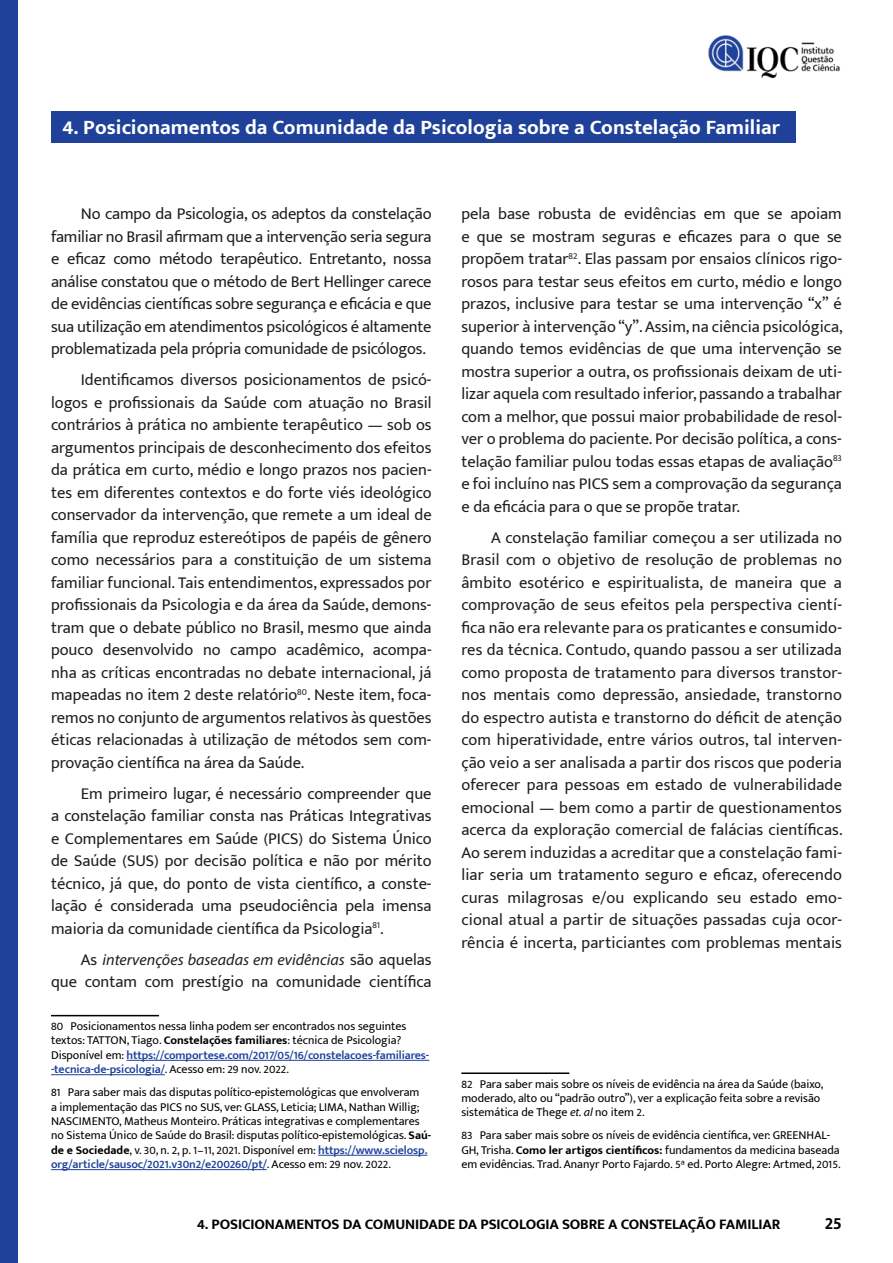
<style>
.page{position:relative;width:893px;height:1263px;background:#fff}
.page>*{position:absolute;margin:0;border:0;box-sizing:border-box;transform-origin:0 0}
.t1{font:700 21px "Mukta Mahee";color:#fff}
.t2{font:700 18px "Mukta Mahee";color:#000}
.t3{font:16.5px/22.5px "Mukta Mahee";color:#221e1f;text-align:justify}
.t4{font:italic 16.05px "Myriad Pro";color:#221e1f}
.t5{font:700 15px "Mukta Mahee";letter-spacing:-.01em;color:#000}
.t6{font:12px/14.4px "Mukta Mahee";color:#000}
.s1{font-family:"Mukta Mahee";font-style:normal;font-size:16.5px}
.s2{font-weight:700}
.s3{font-weight:600;color:#1f419a}
.s4{font-family:"Myriad Pro";font-style:italic}
</style>
<div class="page">
<div style="left:0;top:0;width:17px;height:1263px;background:#1f419a"></div>
<img style="left:708px;top:35px;width:132px;height:44px">
<hr style="left:51px;top:1015px;width:108px;height:1px;background:#000">
<hr style="left:126px;top:1060px;width:303px;height:1px;background:#1f419a">
<hr style="left:51px;top:1074px;width:114px;height:1px;background:#1f419a">
<hr style="left:318px;top:1155px;width:109px;height:1px;background:#1f419a">
<hr style="left:51px;top:1169px;width:216px;height:1px;background:#1f419a">
<hr style="left:461px;top:1072px;width:108px;height:2px;background:#000">
<div style="left:51px;top:111px;width:744px;height:32px;background:#1f419a"></div>
<p class="t1" style="left:62px;top:115px;width:719px">4. Posicionamentos da Comunidade da Psicologia sobre a Constelação Familiar</p>
<p class="t3" style="left:51px;top:202px;width:382px;text-indent:30px">No campo da Psicologia, os adeptos da constelação familiar no Brasil afirmam que a intervenção seria segura e eficaz como método terapêutico. Entretanto, nossa análise constatou que o método de Bert Hellinger carece de evidências científicas sobre segurança e eficácia e que sua utilização em atendimentos psicológicos é altamente problematizada pela própria comunidade de psicólogos.</p>
<p class="t3" style="left:51px;top:368px;width:382px;text-indent:30px">Identificamos diversos posicionamentos de psicó&shy;logos e profissionais da Saúde com atuação no Brasil contrários à prática no ambiente terapêutico — sob os argumentos principais de desconhecimento dos efeitos da prática em curto, médio e longo prazos nos pacien&shy;tes em diferentes contextos e do forte viés ideológico conservador da intervenção, que remete a um ideal de família que reproduz estereótipos de papéis de gênero como necessários para a constituição de um sistema familiar funcional. Tais entendimentos, expressados por profissionais da Psicologia e da área da Saúde, demons&shy;tram que o debate público no Brasil, mesmo que ainda pouco desenvolvido no campo acadêmico, acompa&shy;nha as críticas encontradas no debate internacional, já mapeadas no item 2 deste relatório<sup>80</sup>. Neste item, foca&shy;remos no conjunto de argumentos relativos às questões éticas relacionadas à utilização de métodos sem com&shy;provação científica na área da Saúde.</p>
<p class="t3" style="left:51px;top:782px;width:382px;text-indent:30px">Em primeiro lugar, é necessário compreender que a constelação familiar consta nas Práticas Integrativas e Complementares em Saúde (PICS) do Sistema Único de Saúde (SUS) por decisão política e não por mérito técnico, já que, do ponto de vista científico, a conste&shy;lação é considerada uma pseudociência pela imensa maioria da comunidade científica da Psicologia<sup>81</sup>.</p>
<p class="t4" style="left:81px;top:949px;width:352px"><span class="s1">As</span> intervenções baseadas em evidências <span class="s1">são aquelas</span></p>
<p class="t3" style="left:51px;top:970px;width:382px">que contam com prestígio na comunidade científica</p>
<p class="t6" style="left:51px;top:1019px;width:380px">80 Posicionamentos nessa linha podem ser encontrados nos seguintes textos: TATTON, Tiago. <span class="s2">Constelações familiares</span>: técnica de Psicologia?<br>Disponível em: <span class="s3">https://comportese.com/2017/05/16/constelacoes-familiares--tecnica-de-psicologia/</span>. Acesso em: 29 nov. 2022.</p>
<p class="t6" style="left:51px;top:1085px;width:382px">81 Para saber mais das disputas político-epistemológicas que envolveram<br>a implementação das PICS no SUS, ver: GLASS, Leticia; LIMA, Nathan Willig; NASCIMENTO, Matheus Monteiro. Práticas integrativas e complementares no Sistema Único de Saúde do Brasil: disputas político-epistemológicas. <span class="s2">Saú&shy;de e Sociedade</span>, v. 30, n. 2, p. 1–11, 2021. Disponível em: <span class="s3">https://www.scielosp. org/article/sausoc/2021.v30n2/e200260/pt/</span>. Acesso em: 29 nov. 2022.</p>
<p class="t3" style="left:461px;top:202px;width:383px">pela base robusta de evidências em que se apoiam e que se mostram seguras e eficazes para o que se propõem tratar<sup>82</sup>. Elas passam por ensaios clínicos rigo&shy;rosos para testar seus efeitos em curto, médio e longo prazos, inclusive para testar se uma intervenção “x” é superior à intervenção “y”. Assim, na ciência psicológica, quando temos evidências de que uma intervenção se mostra superior a outra, os profissionais deixam de uti&shy;lizar aquela com resultado inferior, passando a trabalhar com a melhor, que possui maior probabilidade de resol&shy;ver o problema do paciente. Por decisão política, a cons&shy;telação familiar pulou todas essas etapas de avaliação<sup>83 </sup>e foi incluíno nas PICS sem a comprovação da segurança e da eficácia para o que se propõe tratar.</p>
<p class="t3" style="left:461px;top:526px;width:383px;text-indent:30px">A constelação familiar começou a ser utilizada no Brasil com o objetivo de resolução de problemas no âmbito esotérico e espiritualista, de maneira que a comprovação de seus efeitos pela perspectiva cientí&shy;fica não era relevante para os praticantes e consumido&shy;res da técnica. Contudo, quando passou a ser utilizada como proposta de tratamento para diversos transtor&shy;nos mentais como depressão, ansiedade, transtorno do espectro autista e transtorno do déficit de atenção com hiperatividade, entre vários outros, tal interven&shy;ção veio a ser analisada a partir dos riscos que poderia oferecer para pessoas em estado de vulnerabilidade emocional — bem como a partir de questionamentos acerca da exploração comercial de falácias científicas.<br>Ao serem induzidas a acreditar que a constelação fami&shy;liar seria um tratamento seguro e eficaz, oferecendo curas milagrosas e/ou explicando seu estado emo&shy;cional atual a partir de situações passadas cuja ocor&shy;rência é incerta, particiantes com problemas mentais</p>
<p class="t6" style="left:461px;top:1076px;width:364px">82 Para saber mais sobre os níveis de evidência na área da Saúde (baixo, moderado, alto ou “padrão outro”), ver a explicação feita sobre a revisão sistemática de Thege <span class="s4">et. al</span> no item 2.</p>
<p class="t6" style="left:461px;top:1128px;width:381px">83 Para saber mais sobre os níveis de evidência científica, ver: GREENHAL-<br>GH, Trisha. <span class="s2">Como ler artigos científicos:</span> fundamentos da medicina baseada em evidências. Trad. Ananyr Porto Fajardo. 5ª ed. Porto Alegre: Artmed, 2015.</p>
<p class="t5" style="left:197px;top:1215px;width:585px">4. POSICIONAMENTOS DA COMUNIDADE DA PSICOLOGIA SOBRE A CONSTELAÇÃO FAMILIAR</p>
<p class="t2" style="left:825px;top:1212px;width:19px">25</p>
</div>
